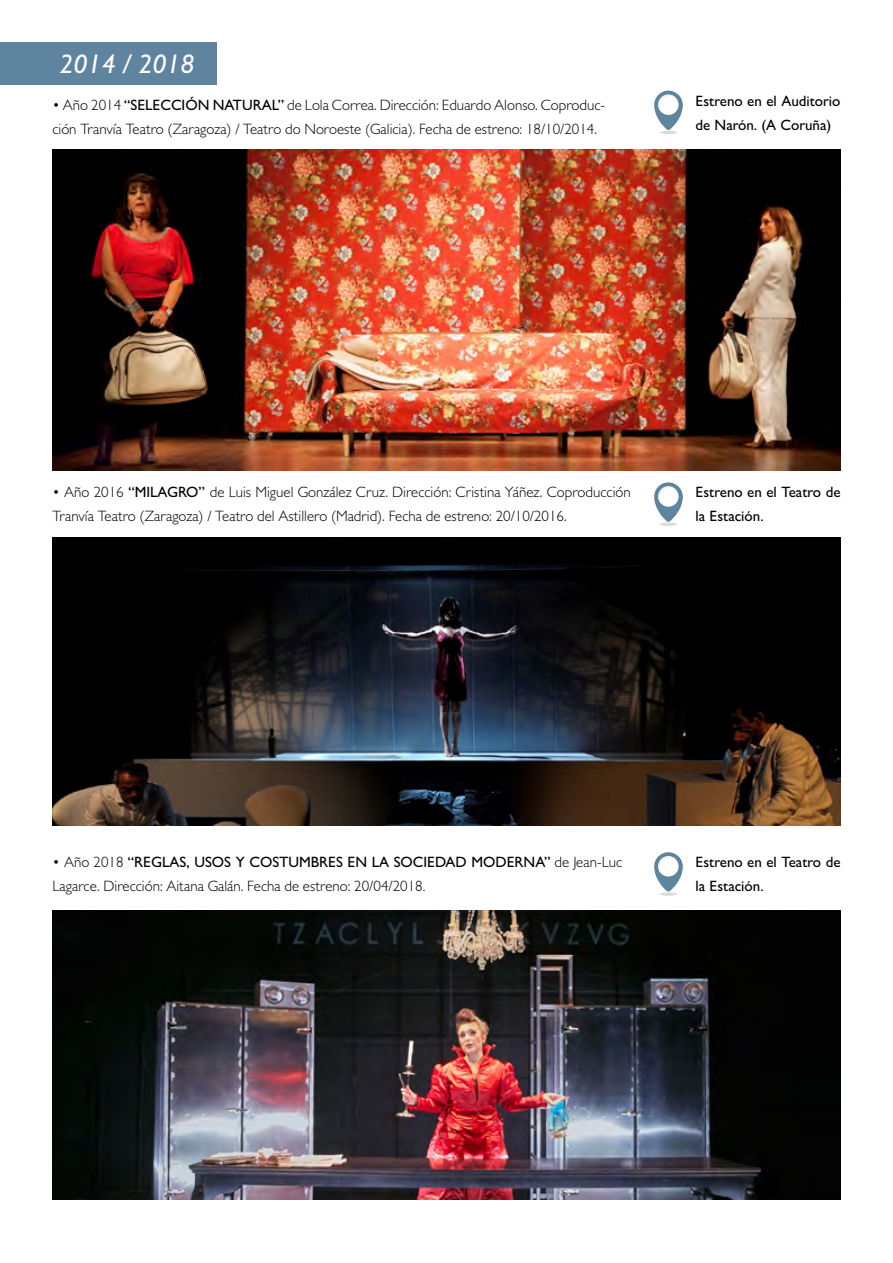
<style>
.page{position:relative;width:893px;height:1263px;background:#fff}
.page>*{position:absolute;margin:0;border:0;box-sizing:border-box;transform-origin:0 0}
.t1{font:italic 500 27px "Gill Sans";color:#fff}
.t2{font:300 15px/24px "Gill Sans";color:#000}
.t3{font:500 15px/24px "Gill Sans";color:#000}
.s1{font-weight:500}
</style>
<div class="page">
<div style="left:0;top:43px;width:217px;height:42px;background:#5f849f"></div>
<img style="left:52px;top:149px;width:788px;height:322px">
<img style="left:52px;top:537px;width:788px;height:289px">
<img style="left:52px;top:911px;width:788px;height:288px">
<hr style="left:660px;top:131px;width:17px;height:3px;background:#dbdbdb;border-radius:50%">
<svg style="left:654px;top:91px;width:29px;height:39px"></svg>
<svg style="left:660px;top:522px;width:17px;height:4px"></svg>
<svg style="left:654px;top:482px;width:29px;height:40px"></svg>
<svg style="left:660px;top:892px;width:17px;height:4px"></svg>
<svg style="left:654px;top:852px;width:29px;height:39px"></svg>
<h1 class="t1" style="left:59px;top:48px;width:137px">2014 / 2018</h1>
<p class="t2" style="left:52px;top:93px;width:554px">• Año 2014 <span class="s1">“SELECCIÓN NATURAL”</span> de Lola Correa. Dirección: Eduardo Alonso. Coproduc&shy;ción Tranvía Teatro (Zaragoza) / Teatro do Noroeste (Galicia). Fecha de estreno: 18/10/2014.</p>
<p class="t3" style="left:696px;top:88px;width:146px">Estreno en el Auditorio de Narón. (A Coruña)</p>
<p class="t2" style="left:52px;top:480px;width:580px">• Año 2016 <span class="s1">“MILAGRO”</span> de Luis Miguel González Cruz. Dirección: Cristina Yáñez. Coproducción<br>Tranvía Teatro (Zaragoza) / Teatro del Astillero (Madrid). Fecha de estreno: 20/10/2016.</p>
<p class="t3" style="left:696px;top:480px;width:146px">Estreno en el Teatro de la Estación.</p>
<p class="t2" style="left:52px;top:850px;width:571px">• Año 2018 <span class="s1">“REGLAS, USOS Y COSTUMBRES EN LA SOCIEDAD MODERNA”</span> de Jean-Luc<br>Lagarce. Dirección: Aitana Galán. Fecha de estreno: 20/04/2018.</p>
<p class="t3" style="left:696px;top:850px;width:146px">Estreno en el Teatro de la Estación.</p>
</div>
